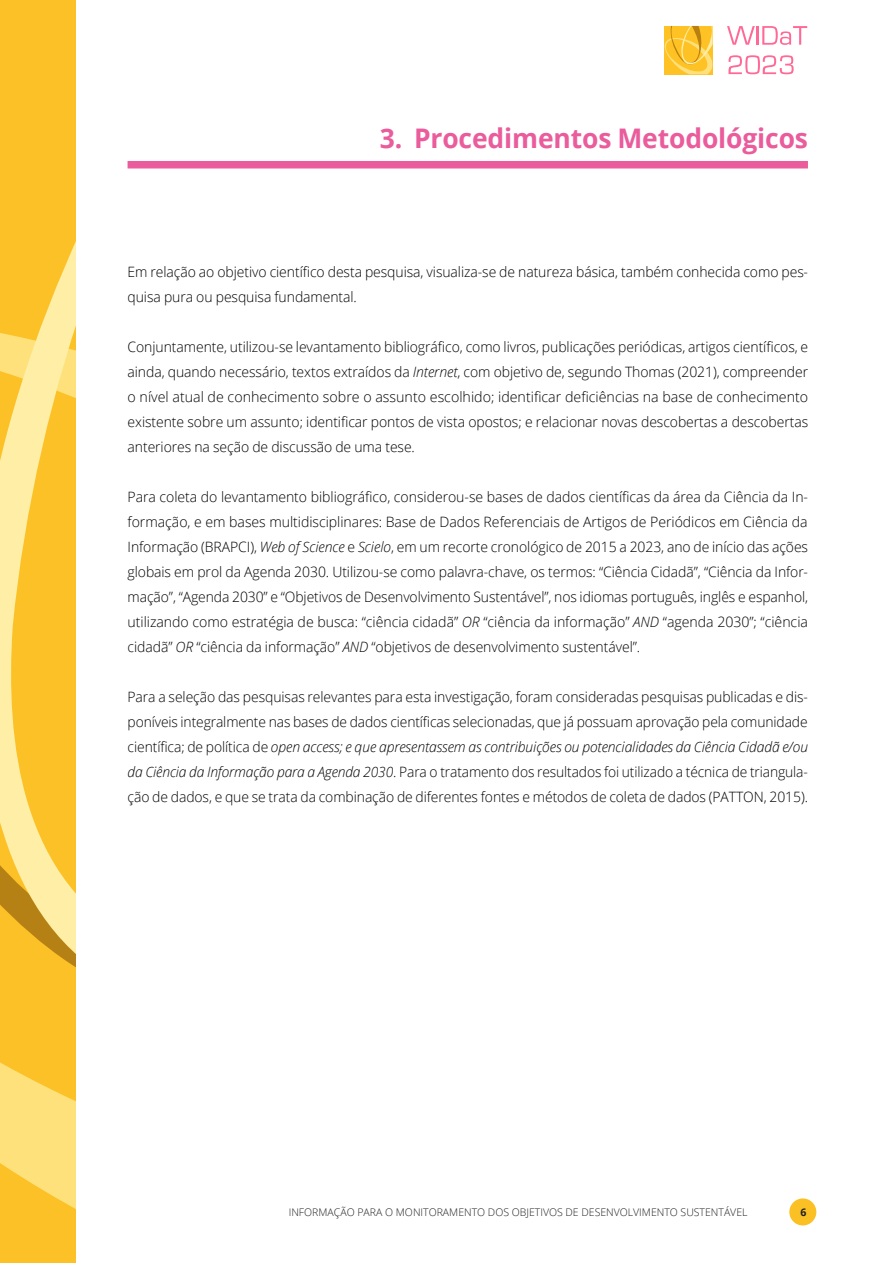
<style>
.page{position:relative;width:893px;height:1263px;background:#fff}
.page>*{position:absolute;margin:0;border:0;box-sizing:border-box;transform-origin:0 0}
.t1{font:700 27px "Open Sans";letter-spacing:-.005em;color:#ea5c9c}
.t2{font:300 14.25px/25px "Open Sans";letter-spacing:-.005em;color:#000;text-align:justify}
.t3{font:300 10.5px "Open Sans";color:#202020}
.t4{font:700 10.5px "Open Sans";color:#202020}
.s1{font-style:italic}
</style>
<div class="page">
<div style="left:790px;top:1199px;width:26px;height:26px;background:#fbc024;border-radius:50%"></div>
<div style="left:789px;top:1198px;width:27px;height:27px;border:2px solid #fbc024;border-radius:50%"></div>
<svg style="left:0;top:1041px;width:75px;height:222px;background:#fdd04e"></svg>
<svg style="left:0;top:0;width:75px;height:1041px;background:#faca46"></svg>
<svg style="left:727px;top:26px;width:80px;height:19px"></svg>
<svg style="left:728px;top:55px;width:66px;height:19px"></svg>
<svg style="left:664px;top:26px;width:49px;height:48px;background:#fac436"></svg>
<div style="left:128px;top:161px;width:680px;height:7px;background:#ea5c9c"></div>
<h1 class="t1" style="left:380px;top:119px;width:430px">3. Procedimentos Metodológicos</h1>
<p class="t2" style="left:128px;top:259px;width:682px">Em relação ao objetivo científico desta pesquisa, visualiza-se de natureza básica, também conhecida como pes&shy;quisa pura ou pesquisa fundamental.</p>
<p class="t2" style="left:128px;top:334px;width:682px">Conjuntamente, utilizou-se levantamento bibliográfico, como livros, publicações periódicas, artigos científicos, e ainda, quando necessário, textos extraídos da <span class="s1">Internet</span>, com objetivo de, segundo Thomas (2021), compreender o nível atual de conhecimento sobre o assunto escolhido; identificar deficiências na base de conhecimento existente sobre um assunto; identificar pontos de vista opostos; e relacionar novas descobertas a descobertas anteriores na seção de discussão de uma tese.</p>
<p class="t2" style="left:128px;top:484px;width:682px">Para coleta do levantamento bibliográfico, considerou-se bases de dados científicas da área da Ciência da In&shy;formação, e em bases multidisciplinares: Base de Dados Referenciais de Artigos de Periódicos em Ciência da Informação (BRAPCI), <span class="s1">Web of Science</span> e <span class="s1">Scielo</span>, em um recorte cronológico de 2015 a 2023, ano de início das ações globais em prol da Agenda 2030. Utilizou-se como palavra-chave, os termos: “Ciência Cidadã”, “Ciência da Infor&shy;mação”, “Agenda 2030” e “Objetivos de Desenvolvimento Sustentável”, nos idiomas português, inglês e espanhol, utilizando como estratégia de busca: “ciência cidadã” <span class="s1">OR</span> “ciência da informação” <span class="s1">AND</span> “agenda 2030”; “ciência cidadã” <span class="s1">OR</span> “ciência da informação” <span class="s1">AND</span> “objetivos de desenvolvimento sustentável”.</p>
<p class="t2" style="left:128px;top:684px;width:682px">Para a seleção das pesquisas relevantes para esta investigação, foram consideradas pesquisas publicadas e dis&shy;poníveis integralmente nas bases de dados científicas selecionadas, que já possuam aprovação pela comunidade científica; de política de <span class="s1">open access; e que apresentassem as contribuições ou potencialidades da Ciência Cidadã e/ou da Ciência da Informação para a Agenda 2030</span>. Para o tratamento dos resultados foi utilizado a técnica de triangula&shy;ção de dados, e que se trata da combinação de diferentes fontes e métodos de coleta de dados (PATTON, 2015).</p>
<p class="t3" style="left:289px;top:1205px;width:460px">INFORMAÇÃO PARA O MONITORAMENTO DOS OBJETIVOS DE DESENVOLVIMENTO SUSTENTÁVEL</p>
<p class="t4" style="left:801px;top:1205px;width:7px">6</p>
</div>
